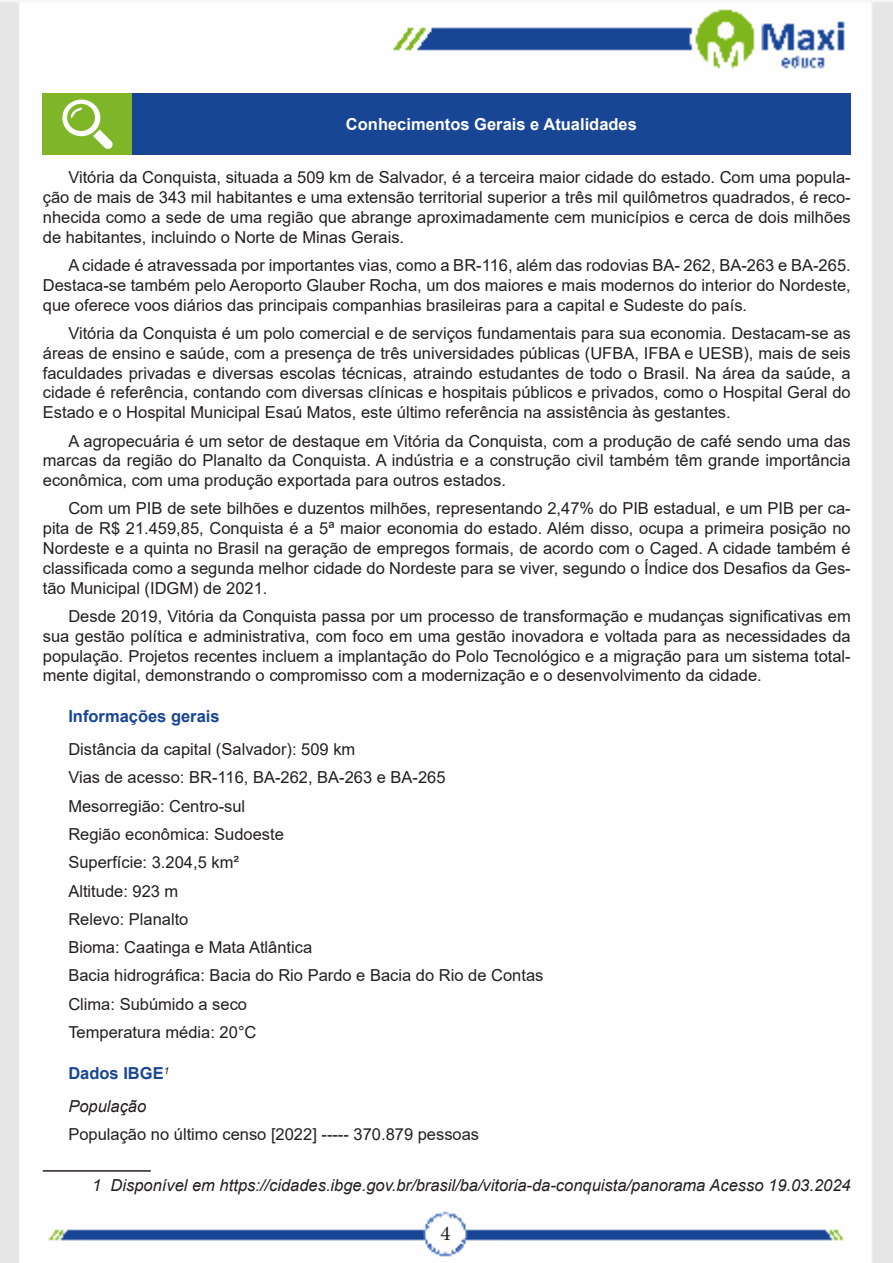
<style>
.page{position:relative;width:893px;height:1263px;background:#fff}
.page>*{position:absolute;margin:0;border:0;box-sizing:border-box;transform-origin:0 0}
.t1{font:21px "Minion Pro";color:#231f20}
.t2{font:16.5px/19.8px "Arial";color:#231f20;text-align:justify}
.FONT_REF{font:italic 16.5px "Arial";color:#231f20}
.Titulo_de_Caixa{font:700 16.5px "Arial";color:#fff}
.t3{font:700 16.5px "Arial";color:#184695}
</style>
<div class="page">
<img style="left:0;top:1px;width:893px;height:1262px">
<div style="left:43px;top:171px;width:808px;height:75px;background:#fff"></div>
<div style="left:43px;top:259px;width:808px;height:55px;background:#fff"></div>
<div style="left:43px;top:327px;width:808px;height:95px;background:#fff"></div>
<div style="left:43px;top:434px;width:808px;height:56px;background:#fff"></div>
<div style="left:43px;top:502px;width:808px;height:95px;background:#fff"></div>
<div style="left:43px;top:610px;width:808px;height:75px;background:#fff"></div>
<div style="left:43px;top:710px;width:808px;height:16px;background:#fff"></div>
<div style="left:43px;top:743px;width:808px;height:15px;background:#fff"></div>
<div style="left:43px;top:771px;width:808px;height:16px;background:#fff"></div>
<div style="left:43px;top:799px;width:808px;height:16px;background:#fff"></div>
<div style="left:43px;top:828px;width:808px;height:15px;background:#fff"></div>
<div style="left:43px;top:856px;width:808px;height:16px;background:#fff"></div>
<div style="left:43px;top:884px;width:808px;height:16px;background:#fff"></div>
<div style="left:43px;top:913px;width:808px;height:15px;background:#fff"></div>
<div style="left:43px;top:941px;width:808px;height:15px;background:#fff"></div>
<div style="left:43px;top:969px;width:808px;height:16px;background:#fff"></div>
<div style="left:43px;top:998px;width:808px;height:15px;background:#fff"></div>
<div style="left:43px;top:1026px;width:808px;height:15px;background:#fff"></div>
<div style="left:43px;top:1067px;width:808px;height:15px;background:#fff"></div>
<div style="left:43px;top:1100px;width:808px;height:15px;background:#fff"></div>
<div style="left:43px;top:1128px;width:808px;height:15px;background:#fff"></div>
<div style="left:43px;top:94px;width:89px;height:61px;background:#7fb628"></div>
<div style="left:132px;top:94px;width:719px;height:61px;background:#184695"></div>
<svg style="left:62px;top:100px;width:51px;height:49px"></svg>
<hr style="left:43px;top:1170px;width:108px;height:2px;background:#231f20">
<p class="Titulo_de_Caixa" style="left:346px;top:113px;width:292px">Conhecimentos Gerais e Atualidades</p>
<p class="t2" style="left:43px;top:168px;width:809px;text-indent:26px">Vitória da Conquista, situada a 509 km de Salvador, é a terceira maior cidade do estado. Com uma popula&shy;ção de mais de 343 mil habitantes e uma extensão territorial superior a três mil quilômetros quadrados, é reco&shy;nhecida como a sede de uma região que abrange aproximadamente cem municípios e cerca de dois milhões de habitantes, incluindo o Norte de Minas Gerais.</p>
<p class="t2" style="left:43px;top:255px;width:809px;text-indent:26px">A cidade é atravessada por importantes vias, como a BR-116, além das rodovias BA- 262, BA-263 e BA-265.<br>Destaca-se também pelo Aeroporto Glauber Rocha, um dos maiores e mais modernos do interior do Nordeste, que oferece voos diários das principais companhias brasileiras para a capital e Sudeste do país.</p>
<p class="t2" style="left:43px;top:323px;width:809px;text-indent:26px">Vitória da Conquista é um polo comercial e de serviços fundamentais para sua economia. Destacam-se as áreas de ensino e saúde, com a presença de três universidades públicas (UFBA, IFBA e UESB), mais de seis faculdades privadas e diversas escolas técnicas, atraindo estudantes de todo o Brasil. Na área da saúde, a cidade é referência, contando com diversas clínicas e hospitais públicos e privados, como o Hospital Geral do Estado e o Hospital Municipal Esaú Matos, este último referência na assistência às gestantes.</p>
<p class="t2" style="left:43px;top:431px;width:809px;text-indent:26px">A agropecuária é um setor de destaque em Vitória da Conquista, com a produção de café sendo uma das marcas da região do Planalto da Conquista. A indústria e a construção civil também têm grande importância econômica, com uma produção exportada para outros estados.</p>
<p class="t2" style="left:43px;top:499px;width:809px;text-indent:26px">Com um PIB de sete bilhões e duzentos milhões, representando 2,47% do PIB estadual, e um PIB per ca&shy;pita de R$ 21.459,85, Conquista é a 5ª maior economia do estado. Além disso, ocupa a primeira posição no Nordeste e a quinta no Brasil na geração de empregos formais, de acordo com o Caged. A cidade também é classificada como a segunda melhor cidade do Nordeste para se viver, segundo o Índice dos Desafios da Ges&shy;tão Municipal (IDGM) de 2021.</p>
<p class="t2" style="left:43px;top:606px;width:809px;text-indent:26px">Desde 2019, Vitória da Conquista passa por um processo de transformação e mudanças significativas em sua gestão política e administrativa, com foco em uma gestão inovadora e voltada para as necessidades da população. Projetos recentes incluem a implantação do Polo Tecnológico e a migração para um sistema total&shy;mente digital, demonstrando o compromisso com a modernização e o desenvolvimento da cidade.</p>
<p class="t3" style="left:68px;top:705px;width:153px">Informações gerais</p>
<p class="t2" style="left:68px;top:739px;width:289px">Distância da capital (Salvador): 509 km</p>
<p class="t2" style="left:68px;top:767px;width:379px">Vias de acesso: BR-116, BA-262, BA-263 e BA-265</p>
<p class="t2" style="left:68px;top:796px;width:178px">Mesorregião: Centro-sul</p>
<p class="t2" style="left:68px;top:824px;width:217px">Região econômica: Sudoeste</p>
<p class="t2" style="left:68px;top:852px;width:172px">Superfície: 3.204,5 km²</p>
<p class="t2" style="left:68px;top:881px;width:112px">Altitude: 923 m</p>
<p class="t2" style="left:68px;top:909px;width:122px">Relevo: Planalto</p>
<p class="t2" style="left:68px;top:937px;width:245px">Bioma: Caatinga e Mata Atlântica</p>
<p class="t2" style="left:68px;top:966px;width:477px">Bacia hidrográfica: Bacia do Rio Pardo e Bacia do Rio de Contas</p>
<p class="t2" style="left:68px;top:994px;width:180px">Clima: Subúmido a seco</p>
<p class="t2" style="left:68px;top:1022px;width:190px">Temperatura média: 20°C</p>
<p class="t3" style="left:68px;top:1062px;width:102px">Dados IBGE<sup>1</sup></p>
<p class="FONT_REF" style="left:68px;top:1095px;width:79px">População</p>
<p class="t2" style="left:68px;top:1124px;width:412px">População no último censo [2022] ----- 370.879 pessoas</p>
<p class="FONT_REF" style="left:92px;top:1174px;width:760px">1 Disponível em https://cidades.ibge.gov.br/brasil/ba/vitoria-da-conquista/panorama Acesso 19.03.2024</p>
<p class="t1" style="left:440px;top:1219px;width:12px">4</p>
</div>
